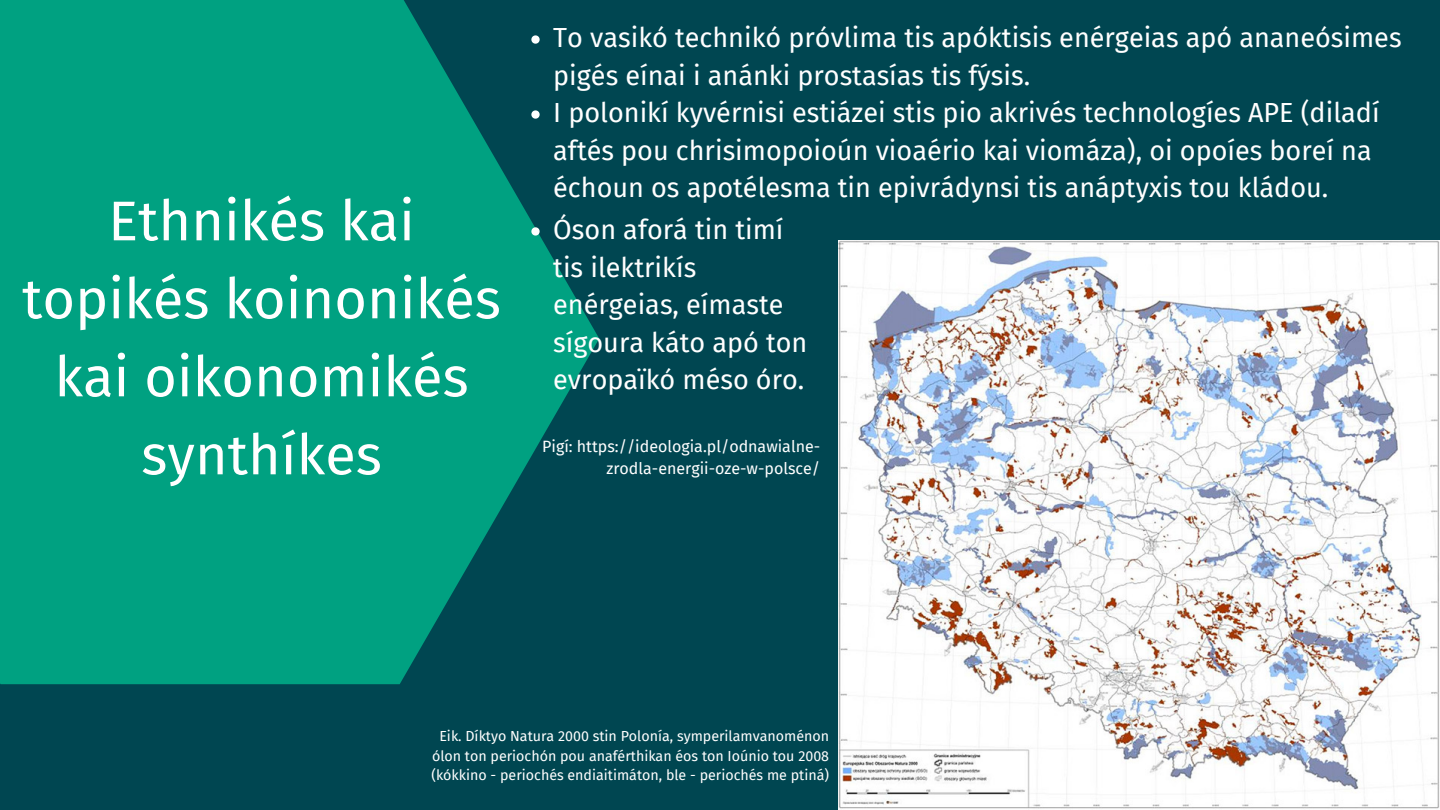
<style>
.page{position:relative;width:1440px;height:810px;background:#004651}
.page>*{position:absolute;margin:0;border:0;box-sizing:border-box;transform-origin:0 0}
.t1{font:56px/78px "Fira Sans";color:#fff;text-align:center}
.t2{font:27px/37.5px "Fira Sans";color:#fff}
.t3{font:16px/21.8px "Fira Sans";color:#fff;text-align:right}
.t4{font:14.2px/19.5px "Fira Sans";color:#fff;text-align:center}
</style>
<div class="page">
<svg style="left:0;top:0;width:599px;height:684px;fill:#00a181"></svg>
<img style="left:839px;top:240px;width:601px;height:570px">
<svg style="left:531px;top:35px;width:9px;height:9px"></svg>
<svg style="left:531px;top:110px;width:9px;height:9px"></svg>
<svg style="left:531px;top:227px;width:9px;height:9px"></svg>
<h1 class="t1" style="left:22px;top:183px;width:480px">Ethnikés kai topikés koinonikés kai oikonomikés synthíkes</h1>
<p class="t2" style="left:553px;top:20px;width:850px">To vasikó technikó próvlima tis apóktisis enérgeias apó ananeósimes pigés eínai i anánki prostasías tis fýsis.<br>I polonikí kyvérnisi estiázei stis pio akrivés technologíes APE (diladí aftés pou chrisimopoioún vioaério kai viomáza), oi opoíes boreí na échoun os apotélesma tin epivrádynsi tis anáptyxis tou kládou.</p>
<p class="t2" style="left:553px;top:212px;width:256px">Óson aforá tin timí tis ilektrikís enérgeias, eímaste sígoura káto apó ton evropaïkó méso óro.</p>
<p class="t3" style="left:542px;top:436px;width:280px">Pigí: https://ideologia.pl/odnawialne&shy;zrodla-energii-oze-w-polsce/</p>
<p class="t4" style="left:431px;top:727px;width:399px">Eik. Díktyo Natura 2000 stin Polonía, symperilamvanoménon ólon ton periochón pou anaférthikan éos ton Ioúnio tou 2008 (kókkino - periochés endiaitimáton, ble - periochés me ptiná)</p>
</div>
